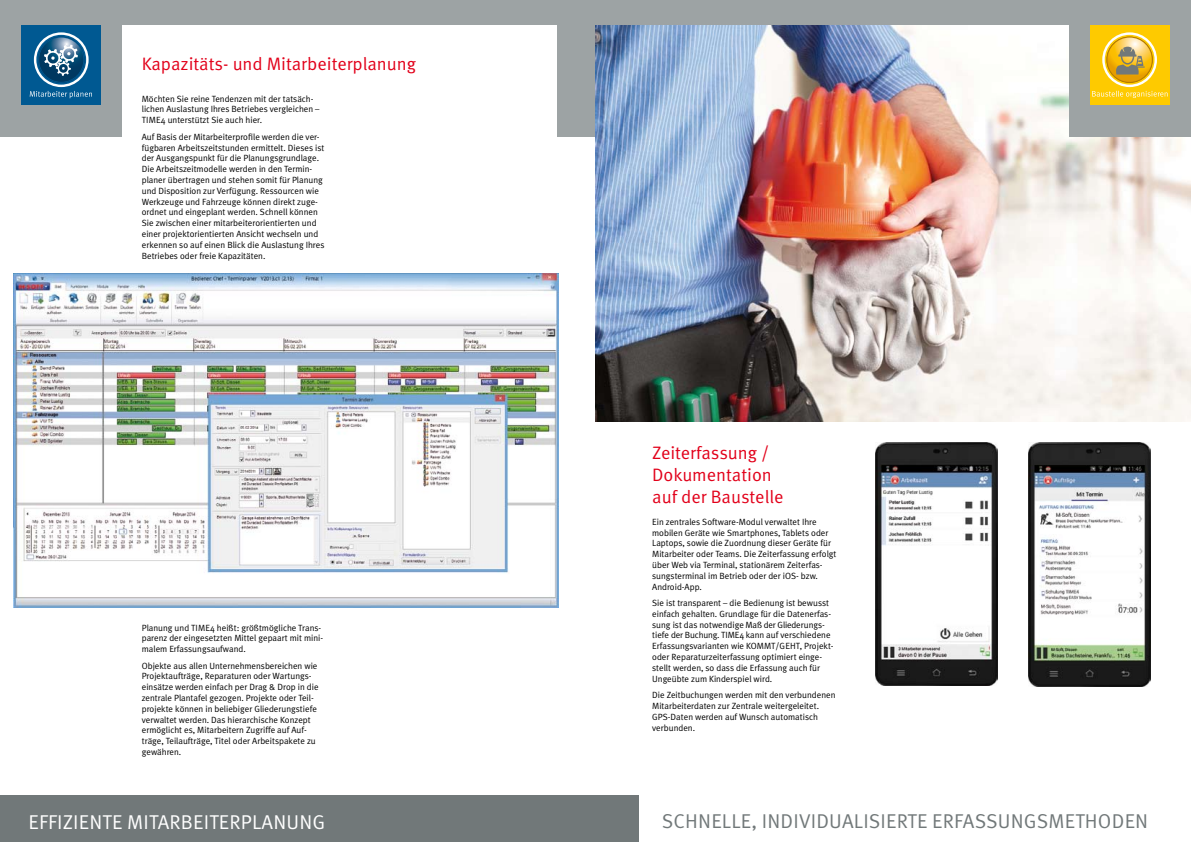
<style>
.page{position:relative;width:1191px;height:842px;background:#fff}
.page>*{position:absolute;margin:0;border:0;box-sizing:border-box;transform-origin:0 0}
.t1{font:20px "Meta OT Norm";letter-spacing:.01em;color:#717879}
.t2{font:20px "Meta OT Norm";letter-spacing:.01em;color:#fff}
.t3{font:18px/21.6px "Meta OT Norm";color:#e2001a}
.t4{font:9px/10.8px "Meta Plus Normal";color:#000}
</style>
<div class="page">
<div style="left:0;top:795px;width:595px;height:47px;background:#717879"></div>
<div style="left:0;top:0;width:595px;height:136px;background:#9da3a4"></div>
<div style="left:122px;top:26px;width:435px;height:149px;background:#fff"></div>
<div style="left:21px;top:26px;width:80px;height:79px;background:#005992"></div>
<svg style="left:34px;top:32px;width:55px;height:55px"></svg>
<svg style="left:36px;top:35px;width:50px;height:50px"></svg>
<svg style="left:38px;top:37px;width:46px;height:46px"></svg>
<svg style="left:39px;top:38px;width:44px;height:44px"></svg>
<svg style="left:30px;top:91px;width:62px;height:7px"></svg>
<svg style="left:44px;top:45px;width:34px;height:31px"></svg>
<div style="left:595px;top:795px;width:44px;height:47px;background:#717879"></div>
<div style="left:595px;top:0;width:596px;height:136px;background:#9da3a4"></div>
<img style="left:595px;top:26px;width:596px;height:396px">
<div style="left:1069px;top:0;width:122px;height:136px;background:#9da3a4"></div>
<img style="left:14px;top:274px;width:545px;height:333px">
<img style="left:1028px;top:442px;width:122px;height:245px">
<img style="left:876px;top:442px;width:121px;height:243px">
<div style="left:1090px;top:26px;width:79px;height:79px;background:#feca00"></div>
<svg style="left:1102px;top:32px;width:55px;height:55px"></svg>
<svg style="left:1104px;top:35px;width:50px;height:50px"></svg>
<svg style="left:1106px;top:37px;width:46px;height:46px"></svg>
<svg style="left:1107px;top:38px;width:44px;height:44px"></svg>
<svg style="left:1116px;top:47px;width:28px;height:28px"></svg>
<svg style="left:1092px;top:91px;width:75px;height:7px"></svg>
<h2 class="t3" style="left:142px;top:53px;width:276px">Kapazitäts- und Mitarbeiterplanung</h2>
<p class="t4" style="left:142px;top:93px;width:179px">Möchten Sie reine Tendenzen mit der tatsäch&shy;lichen Auslastung Ihres Betriebes vergleichen –<br>TIME4 unterstützt Sie auch hier.</p>
<p class="t4" style="left:142px;top:131px;width:184px">Auf Basis der Mitarbeiterprofile werden die ver&shy;fügbaren Arbeitszeitstunden ermittelt. Dieses ist der Ausgangspunkt für die Planungsgrundlage.<br>Die Arbeitszeitmodelle werden in den Termin&shy;planer übertragen und stehen somit für Planung und Disposition zur Verfügung. Ressourcen wie Werkzeuge und Fahrzeuge können direkt zuge&shy;ordnet und eingeplant werden. Schnell können Sie zwischen einer mitarbeiterorientierten und einer projektorientierten Ansicht wechseln und erkennen so auf einen Blick die Auslastung Ihres Betriebes oder freie Kapazitäten.</p>
<p class="t4" style="left:142px;top:622px;width:183px">Planung und TIME4 heißt: größtmögliche Trans&shy;parenz der eingesetzten Mittel gepaart mit mini&shy;malem Erfassungsaufwand.</p>
<p class="t4" style="left:142px;top:660px;width:178px">Objekte aus allen Unternehmensbereichen wie Projektaufträge, Reparaturen oder Wartungs&shy;einsätze werden einfach per Drag &amp; Drop in die zentrale Plantafel gezogen. Projekte oder Teil&shy;projekte können in beliebiger Gliederungstiefe verwaltet werden. Das hierarchische Konzept ermöglicht es, Mitarbeitern Zugriffe auf Auf&shy;träge, Teilaufträge, Titel oder Arbeitspakete zu gewähren.</p>
<h1 class="t2" style="left:28px;top:810px;width:175px">Effiziente Mitarbeite</h1>
<h1 class="t2" style="left:229px;top:810px;width:97px">rplanung</h1>
<h2 class="t3" style="left:652px;top:443px;width:133px">Zeiterfassung /<br>Dokumentation auf der Baustelle</h2>
<p class="t4" style="left:652px;top:516px;width:186px">Ein zentrales Software-Modul verwaltet Ihre mobilen Geräte wie Smartphones, Tablets oder Laptops, sowie die Zuordnung dieser Geräte für Mitarbeiter oder Teams. Die Zeiterfassung erfolgt über Web via Terminal, stationärem Zeiterfas&shy;sungsterminal im Betrieb oder der iOS- bzw.<br>Android-App.</p>
<p class="t4" style="left:652px;top:597px;width:183px">Sie ist transparent – die Bedienung ist bewusst einfach gehalten. Grundlage für die Datenerfas&shy;sung ist das notwendige Maß der Gliederungs&shy;tiefe der Buchung. TIME4 kann auf verschiedene Erfassungsvarianten wie KOMMT/GEHT, Projekt&shy;oder Reparaturzeiterfassung optimiert einge&shy;stellt werden, so dass die Erfassung auch für Ungeübte zum Kinderspiel wird.</p>
<p class="t4" style="left:652px;top:689px;width:185px">Die Zeitbuchungen werden mit den verbundenen Mitarbeiterdaten zur Zentrale weitergeleitet.<br>GPS-Daten werden auf Wunsch automatisch verbunden.</p>
<h1 class="t1" style="left:662px;top:809px;width:211px">schnelle, i ndivi dualisie</h1>
<h1 class="t1" style="left:896px;top:809px;width:153px">rte erfassungsmet</h1>
<h1 class="t1" style="left:1085px;top:809px;width:65px">hoden</h1>
</div>
